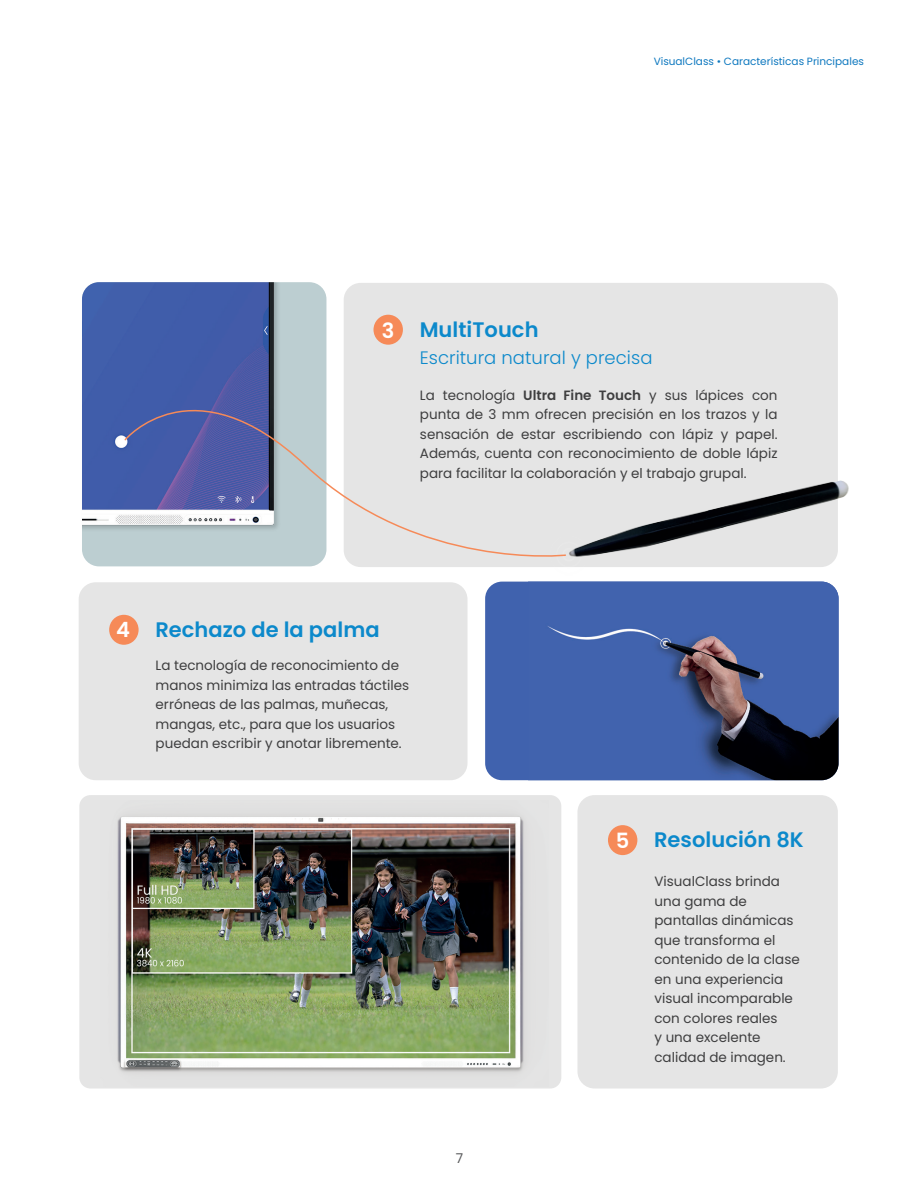
<style>
.page{position:relative;width:918px;height:1188px;background:#fff}
.page>*{position:absolute;margin:0;border:0;box-sizing:border-box;transform-origin:0 0}
.TEXTO_DESTACADO{font:600 21px "Poppins";color:#0c89cb}
.subtit_1{font:600 21px "Poppins";color:#fff}
.TEXTO_DESTACADO-2{font:300 18px "Poppins";letter-spacing:.005em;color:#0c89cb}
.texto_cuerpo_gnral{font:13.5px/19.5px "Poppins";color:#3e3e3f}
.t1{font:13.5px "Poppins";color:#57585a}
.texto_cuerpo_gnral-2{font:10.5px "Poppins";color:#0e78bf}
.s1{font-weight:600}
</style>
<div class="page">
<div style="left:79px;top:582px;width:389px;height:198px;background:#e5e5e5;border-radius:17px"></div>
<div style="left:485px;top:582px;width:354px;height:198px;background:#4062ae;border-radius:17px"></div>
<img style="left:547px;top:582px;width:292px;height:198px">
<div style="left:82px;top:282px;width:244px;height:284px;background:#bcced1;border-radius:17px"></div>
<img style="left:82px;top:282px;width:227px;height:275px">
<div style="left:344px;top:283px;width:494px;height:284px;background:#e5e5e5;border-radius:17px"></div>
<img style="left:569px;top:480px;width:280px;height:87px">
<svg style="left:124px;top:358px;width:442px;height:209px"></svg>
<div style="left:79px;top:795px;width:482px;height:294px;background:#e5e5e5;border-radius:11px"></div>
<img style="left:117px;top:814px;width:408px;height:259px">
<div style="left:577px;top:795px;width:261px;height:294px;background:#e5e5e5;border-radius:17px"></div>
<div style="left:374px;top:315px;width:29px;height:30px;background:#f68a58;border-radius:50%"></div>
<div style="left:109px;top:615px;width:30px;height:30px;background:#f68a58;border-radius:50%"></div>
<div style="left:608px;top:825px;width:29px;height:30px;background:#f68a58;border-radius:50%"></div>
<p class="texto_cuerpo_gnral-2" style="left:654px;top:55px;width:212px">VisualClass • Características Principales</p>
<p class="subtit_1" style="left:382px;top:318px;width:14px">3</p>
<p class="TEXTO_DESTACADO" style="left:420px;top:317px;width:120px">MultiTouch</p>
<p class="TEXTO_DESTACADO-2" style="left:420px;top:347px;width:234px">Escritura natural y precisa</p>
<p class="texto_cuerpo_gnral" style="left:420px;top:385px;width:359px;text-align:justify">La tecnología <span class="s1">Ultra Fine Touch</span> y sus lápices con punta de 3 mm ofrecen precisión en los trazos y la sensación de estar escribiendo con lápiz y papel.<br>Además, cuenta con reconocimiento de doble lápiz para facilitar la colaboración y el trabajo grupal.</p>
<p class="subtit_1" style="left:116px;top:618px;width:15px">4</p>
<p class="TEXTO_DESTACADO" style="left:155px;top:617px;width:226px">Rechazo de la palma</p>
<p class="texto_cuerpo_gnral" style="left:156px;top:656px;width:255px">La tecnología de reconocimiento de manos minimiza las entradas táctiles erróneas de las palmas, muñecas, mangas, etc., para que los usuarios puedan escribir y anotar libremente.</p>
<p class="t1" style="left:456px;top:1151px;width:9px">7</p>
<p class="subtit_1" style="left:616px;top:828px;width:15px">5</p>
<p class="TEXTO_DESTACADO" style="left:654px;top:828px;width:151px">Resolución 8K</p>
<p class="texto_cuerpo_gnral" style="left:654px;top:872px;width:147px">VisualClass brinda una gama de pantallas dinámicas que transforma el contenido de la clase en una experiencia visual incomparable con colores reales</p>
<p class="texto_cuerpo_gnral" style="left:654px;top:1028px;width:133px">y una excelente calidad de imagen.</p>
</div>
